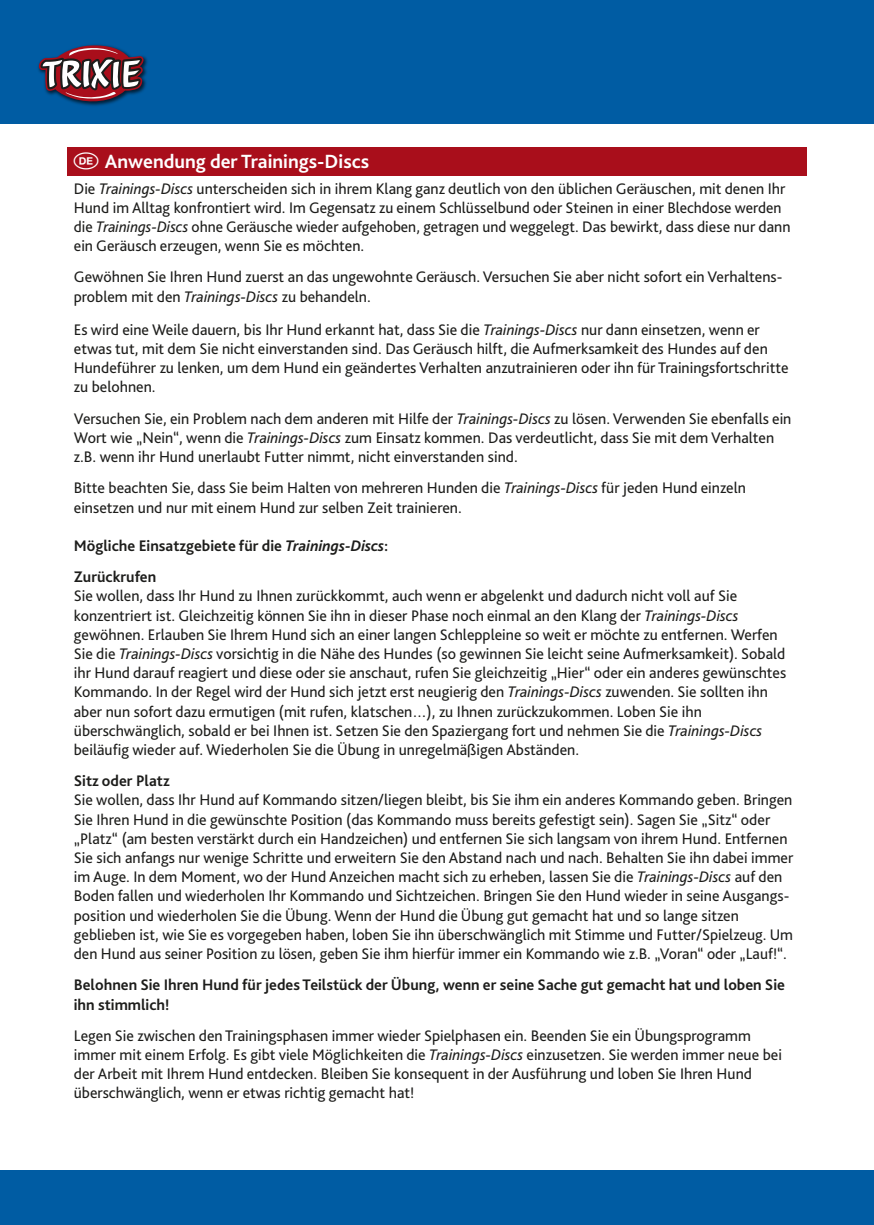
<style>
.page{position:relative;width:874px;height:1225px;background:#fff}
.page>*{position:absolute;margin:0;border:0;box-sizing:border-box;transform-origin:0 0}
.t1{font:700 20px "Bliss Pro";color:#fff}
.t2{font:16px/19.2px "Bliss Pro";color:#1d1d1b}
.t3{font:700 16px/31.2px "Bliss Pro";color:#1d1d1b}
.s1{font-family:"Natrix";font-weight:400}
.s2{font-style:italic}
</style>
<div class="page">
<div style="left:67px;top:147px;width:739px;height:29px;background:#a90e1b"></div>
<div style="left:0;top:1170px;width:873px;height:55px;background:#005ca3"></div>
<div style="left:0;top:0;width:873px;height:124px;background:#005ca3"></div>
<img style="left:38px;top:44px;width:110px;height:62px">
<svg style="left:39px;top:45px;width:104px;height:58px"></svg>
<p class="t1" style="left:74px;top:149px;width:296px"><span class="s1">D</span> Anwendung der Trainings-Discs</p>
<p class="t2" style="left:74px;top:178px;width:717px">Die <span class="s2">Trainings-Discs</span> unterscheiden sich in ihrem Klang ganz deutlich von den üblichen Geräuschen, mit denen Ihr Hund im Alltag konfrontiert wird. Im Gegensatz zu einem Schlüsselbund oder Steinen in einer Blechdose werden die <span class="s2">Trainings-Discs</span> ohne Geräusche wieder aufgehoben, getragen und weggelegt. Das bewirkt, dass diese nur dann ein Geräusch erzeugen, wenn Sie es möchten.</p>
<p class="t2" style="left:74px;top:267px;width:709px">Gewöhnen Sie Ihren Hund zuerst an das ungewohnte Geräusch. Versuchen Sie aber nicht sofort ein Verhaltens&shy;problem mit den <span class="s2">Trainings-Discs</span> zu behandeln.</p>
<p class="t2" style="left:74px;top:319px;width:716px">Es wird eine Weile dauern, bis Ihr Hund erkannt hat, dass Sie die <span class="s2">Trainings-Discs</span> nur dann einsetzen, wenn er etwas tut, mit dem Sie nicht einverstanden sind. Das Geräusch hilft, die Aufmerksamkeit des Hundes auf den Hundeführer zu lenken, um dem Hund ein geändertes Verhalten anzutrainieren oder ihn für Trainingsfortschritte zu belohnen.</p>
<p class="t2" style="left:74px;top:408px;width:718px">Versuchen Sie, ein Problem nach dem anderen mit Hilfe der <span class="s2">Trainings-Discs</span> zu lösen. Verwenden Sie ebenfalls ein<br>Wort wie „Nein“, wenn die <span class="s2">Trainings-Discs</span> zum Einsatz kommen. Das verdeutlicht, dass Sie mit dem Verhalten z.B. wenn ihr Hund unerlaubt Futter nimmt, nicht einverstanden sind.</p>
<p class="t2" style="left:74px;top:478px;width:673px">Bitte beachten Sie, dass Sie beim Halten von mehreren Hunden die <span class="s2">Trainings-Discs</span> für jeden Hund einzeln einsetzen und nur mit einem Hund zur selben Zeit trainieren.</p>
<p class="t3" style="left:74px;top:529px;width:316px">Mögliche Einsatzgebiete für die <span class="s2">Trainings-Discs</span>:<br>Zurückrufen</p>
<p class="t2" style="left:74px;top:586px;width:713px">Sie wollen, dass Ihr Hund zu Ihnen zurückkommt, auch wenn er abgelenkt und dadurch nicht voll auf Sie konzentriert ist. Gleichzeitig können Sie ihn in dieser Phase noch einmal an den Klang der <span class="s2">Trainings-Discs </span>gewöhnen. Erlauben Sie Ihrem Hund sich an einer langen Schleppleine so weit er möchte zu entfernen. Werfen Sie die <span class="s2">Trainings-Discs</span> vorsichtig in die Nähe des Hundes (so gewinnen Sie leicht seine Aufmerksamkeit). Sobald ihr Hund darauf reagiert und diese oder sie anschaut, rufen Sie gleichzeitig „Hier“ oder ein anderes gewünschtes Kommando. In der Regel wird der Hund sich jetzt erst neugierig den <span class="s2">Trainings-Discs</span> zuwenden. Sie sollten ihn aber nun sofort dazu ermutigen (mit rufen, klatschen…), zu Ihnen zurückzukommen. Loben Sie ihn überschwänglich, sobald er bei Ihnen ist. Setzen Sie den Spaziergang fort und nehmen Sie die <span class="s2">Trainings-Discs </span>beiläufig wieder auf. Wiederholen Sie die Übung in unregelmäßigen Abständen.</p>
<p class="t3" style="left:74px;top:765px;width:97px">Sitz oder Platz</p>
<p class="t2" style="left:74px;top:790px;width:720px">Sie wollen, dass Ihr Hund auf Kommando sitzen/liegen bleibt, bis Sie ihm ein anderes Kommando geben. Bringen Sie Ihren Hund in die gewünschte Position (das Kommando muss bereits gefestigt sein). Sagen Sie „Sitz“ oder „Platz“ (am besten verstärkt durch ein Handzeichen) und entfernen Sie sich langsam von ihrem Hund. Entfernen Sie sich anfangs nur wenige Schritte und erweitern Sie den Abstand nach und nach. Behalten Sie ihn dabei immer im Auge. In dem Moment, wo der Hund Anzeichen macht sich zu erheben, lassen Sie die <span class="s2">Trainings-Discs</span> auf den Boden fallen und wiederholen Ihr Kommando und Sichtzeichen. Bringen Sie den Hund wieder in seine Ausgangs&shy;position und wiederholen Sie die Übung. Wenn der Hund die Übung gut gemacht hat und so lange sitzen geblieben ist, wie Sie es vorgegeben haben, loben Sie ihn überschwänglich mit Stimme und Futter/Spielzeug. Um den Hund aus seiner Position zu lösen, geben Sie ihm hierfür immer ein Kommando wie z.B. „Voran“ oder „Lauf!“.</p>
<p class="t3" style="left:74px;top:975px;width:712px;line-height:19.2px">Belohnen Sie Ihren Hund für jedes Teilstück der Übung, wenn er seine Sache gut gemacht hat und loben Sie ihn stimmlich!</p>
<p class="t2" style="left:74px;top:1025px;width:709px">Legen Sie zwischen den Trainingsphasen immer wieder Spielphasen ein. Beenden Sie ein Übungsprogramm immer mit einem Erfolg. Es gibt viele Möglichkeiten die <span class="s2">Trainings-Discs</span> einzusetzen. Sie werden immer neue bei der Arbeit mit Ihrem Hund entdecken. Bleiben Sie konsequent in der Ausführung und loben Sie Ihren Hund überschwänglich, wenn er etwas richtig gemacht hat!</p>
</div>
